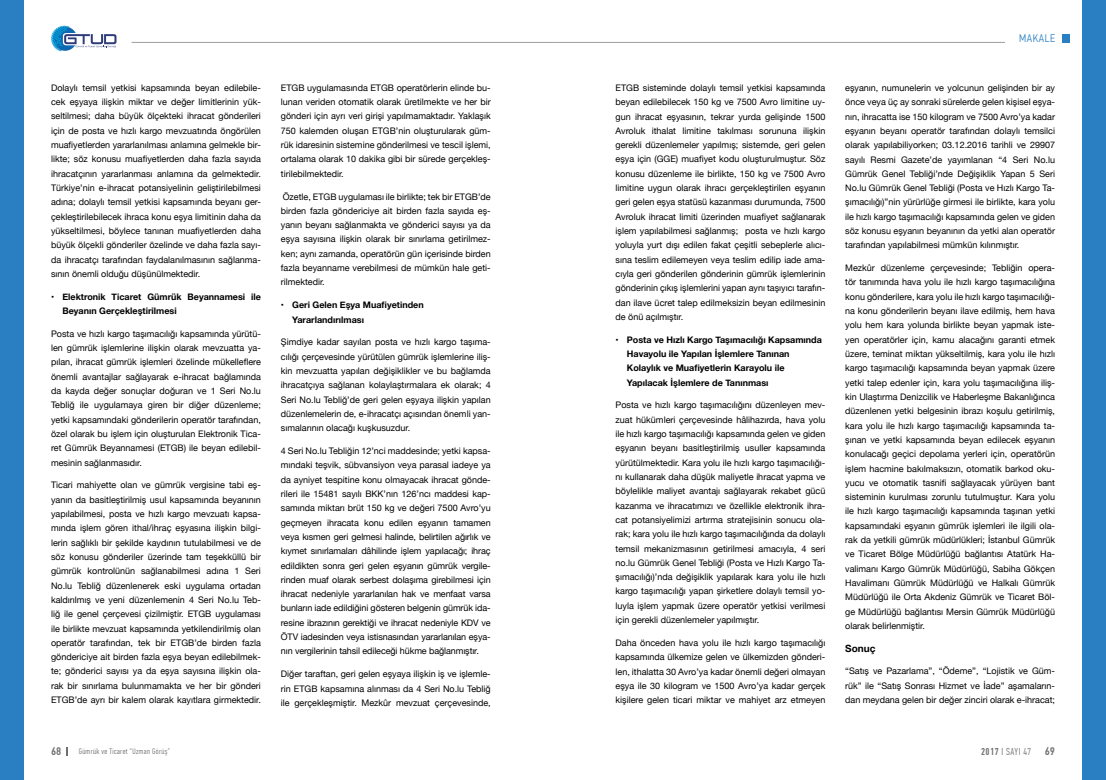
<style>
.page{position:relative;width:1106px;height:780px;background:#2a7fc2}
.page>*{position:absolute;margin:0;border:0;box-sizing:border-box;transform-origin:0 0}
.t1{font:300 11px "PF Din Text Cond Pro";letter-spacing:.05em;color:#2a7fc2}
.t2{font:500 11px "PF Din Text Cond Pro";color:#706f6f}
.t3{font:300 10px "PF Din Text Comp Pro";letter-spacing:.05em;color:#706f6f}
.t4{font:700 10px "Helvetica Neue";color:#000}
.t5{font:9px/14.3px "Helvetica Neue";color:#000;text-align:justify}
.t6{font:700 9px/14.3px "Helvetica Neue";color:#000}
.t7{font:300 8px "PF Din Text Comp Pro";letter-spacing:.05em;color:#706f6f}
.s1{font-weight:500}
.s2{font-family:"PF Din Text Cond Pro";font-weight:500;font-size:11px}
</style>
<div class="page">
<div style="left:24px;top:0;width:1057px;height:780px;background:#fff"></div>
<svg style="left:66px;top:747px;width:2px;height:8px"></svg>
<svg style="left:51px;top:26px;width:66px;height:25px"></svg>
<hr style="left:132px;top:42px;width:421px;height:1px;background:#9d9d9c">
<hr style="left:553px;top:42px;width:452px;height:1px;background:#9d9d9c">
<div style="left:1062px;top:34px;width:7px;height:9px;background:#2a7fc2"></div>
<p class="t5" style="left:51px;top:81px;width:211px">Dolaylı temsil yetkisi kapsamında beyan edilebile&shy;cek eşyaya ilişkin miktar ve değer limitlerinin yük&shy;seltilmesi; daha büyük ölçekteki ihracat gönderileri için de posta ve hızlı kargo mevzuatında öngörülen muafiyetlerden yararlanılması anlamına gelmekle bir&shy;likte; söz konusu muafiyetlerden daha fazla sayıda ihracatçının yararlanması anlamına da gelmektedir.<br>Türkiye’nin e-ihracat potansiyelinin geliştirilebilmesi adına; dolaylı temsil yetkisi kapsamında beyanı ger&shy;çekleştirilebilecek ihraca konu eşya limitinin daha da yükseltilmesi, böylece tanınan muafiyetlerden daha büyük ölçekli gönderiler özelinde ve daha fazla sayı&shy;da ihracatçı tarafından faydalanılmasının sağlanma&shy;sının önemli olduğu düşünülmektedir.</p>
<p class="t6" style="left:62px;top:289px;width:200px;text-indent:-11px">• Elektronik Ticaret Gümrük Beyannamesi ile<br>Beyanın Gerçekleştirilmesi</p>
<p class="t5" style="left:51px;top:327px;width:211px">Posta ve hızlı kargo taşımacılığı kapsamında yürütü&shy;len gümrük işlemlerine ilişkin olarak mevzuatta ya&shy;pılan, ihracat gümrük işlemleri özelinde mükelleflere önemli avantajlar sağlayarak e-ihracat bağlamında da kayda değer sonuçlar doğuran ve 1 Seri No.lu Tebliğ ile uygulamaya giren bir diğer düzenleme; yetki kapsamındaki gönderilerin operatör tarafından, özel olarak bu işlem için oluşturulan Elektronik Tica&shy;ret Gümrük Beyannamesi (ETGB) ile beyan edilebil&shy;mesinin sağlanmasıdır.</p>
<p class="t5" style="left:51px;top:478px;width:211px">Ticari mahiyette olan ve gümrük vergisine tabi eş&shy;yanın da basitleştirilmiş usul kapsamında beyanının yapılabilmesi, posta ve hızlı kargo mevzuatı kapsa&shy;mında işlem gören ithal/ihraç eşyasına ilişkin bilgi&shy;lerin sağlıklı bir şekilde kaydının tutulabilmesi ve de söz konusu gönderiler üzerinde tam teşekküllü bir gümrük kontrolünün sağlanabilmesi adına 1 Seri No.lu Tebliğ düzenlenerek eski uygulama ortadan kaldırılmış ve yeni düzenlemenin 4 Seri No.lu Teb&shy;liğ ile genel çerçevesi çizilmiştir. ETGB uygulaması ile birlikte mevzuat kapsamında yetkilendirilmiş olan operatör tarafından, tek bir ETGB’de birden fazla göndericiye ait birden fazla eşya beyan edilebilmek&shy;te; gönderici sayısı ya da eşya sayısına ilişkin ola&shy;rak bir sınırlama bulunmamakta ve her bir gönderi ETGB’de ayrı bir kalem olarak kayıtlara girmektedir.</p>
<p class="t5" style="left:281px;top:81px;width:211px">ETGB uygulamasında ETGB operatörlerin elinde bu&shy;lunan veriden otomatik olarak üretilmekte ve her bir gönderi için ayrı veri girişi yapılmamaktadır. Yaklaşık 750 kalemden oluşan ETGB’nin oluşturularak güm&shy;rük idaresinin sistemine gönderilmesi ve tescil işlemi, ortalama olarak 10 dakika gibi bir sürede gerçekleş&shy;tirilebilmektedir.</p>
<p class="t5" style="left:281px;top:190px;width:211px">Özetle, ETGB uygulaması ile birlikte; tek bir ETGB’de birden fazla göndericiye ait birden fazla sayıda eş&shy;yanın beyanı sağlanmakta ve gönderici sayısı ya da eşya sayısına ilişkin olarak bir sınırlama getirilmez&shy;ken; aynı zamanda, operatörün gün içerisinde birden fazla beyanname verebilmesi de mümkün hale geti&shy;rilmektedir.</p>
<p class="t6" style="left:292px;top:298px;width:133px;text-indent:-11px">• Geri Gelen Eşya Muafiyetinden<br>Yararlandırılması</p>
<p class="t5" style="left:281px;top:335px;width:211px">Şimdiye kadar sayılan posta ve hızlı kargo taşıma&shy;cılığı çerçevesinde yürütülen gümrük işlemlerine iliş&shy;kin mevzuatta yapılan değişiklikler ve bu bağlamda ihracatçıya sağlanan kolaylaştırmalara ek olarak; 4<br>Seri No.lu Tebliğ’de geri gelen eşyaya ilişkin yapılan düzenlemelerin de, e-ihracatçı açısından önemli yan&shy;sımalarının olacağı kuşkusuzdur.</p>
<p class="t5" style="left:281px;top:444px;width:211px">4 Seri No.lu Tebliğin 12’nci maddesinde; yetki kapsa&shy;mındaki teşvik, sübvansiyon veya parasal iadeye ya da ayniyet tespitine konu olmayacak ihracat gönde&shy;rileri ile 15481 sayılı BKK’nın 126’ncı maddesi kap&shy;samında miktarı brüt 150 kg ve değeri 7500 Avro’yu geçmeyen ihracata konu edilen eşyanın tamamen veya kısmen geri gelmesi halinde, belirtilen ağırlık ve kıymet sınırlamaları dâhilinde işlem yapılacağı; ihraç edildikten sonra geri gelen eşyanın gümrük vergile&shy;rinden muaf olarak serbest dolaşıma girebilmesi için ihracat nedeniyle yararlanılan hak ve menfaat varsa bunların iade edildiğini gösteren belgenin gümrük ida&shy;resine ibrazının gerektiği ve ihracat nedeniyle KDV ve ÖTV iadesinden veya istisnasından yararlanılan eşya&shy;nın vergilerinin tahsil edileceği hükme bağlanmıştır.</p>
<p class="t5" style="left:281px;top:667px;width:211px">Diğer taraftan, geri gelen eşyaya ilişkin iş ve işlemle&shy;rin ETGB kapsamına alınması da 4 Seri No.lu Tebliğ ile gerçekleşmiştir. Mezkûr mevzuat çerçevesinde,</p>
<p class="t5" style="left:615px;top:81px;width:211px">ETGB sisteminde dolaylı temsil yetkisi kapsamında beyan edilebilecek 150 kg ve 7500 Avro limitine uy&shy;gun ihracat eşyasının, tekrar yurda gelişinde 1500<br>Avroluk ithalat limitine takılması sorununa ilişkin gerekli düzenlemeler yapılmış; sistemde, geri gelen eşya için (GGE) muafiyet kodu oluşturulmuştur. Söz konusu düzenleme ile birlikte, 150 kg ve 7500 Avro limitine uygun olarak ihracı gerçekleştirilen eşyanın geri gelen eşya statüsü kazanması durumunda, 7500<br>Avroluk ihracat limiti üzerinden muafiyet sağlanarak işlem yapılabilmesi sağlanmış; posta ve hızlı kargo yoluyla yurt dışı edilen fakat çeşitli sebeplerle alıcı&shy;sına teslim edilemeyen veya teslim edilip iade ama&shy;cıyla geri gönderilen gönderinin gümrük işlemlerinin gönderinin çıkış işlemlerini yapan aynı taşıyıcı tarafın&shy;dan ilave ücret talep edilmeksizin beyan edilmesinin de önü açılmıştır.</p>
<p class="t6" style="left:627px;top:332px;width:196px;text-indent:-11px">• Posta ve Hızlı Kargo Taşımacılığı Kapsamında Havayolu ile Yapılan İşlemlere Tanınan Kolaylık ve Muafiyetlerin Karayolu ile Yapılacak İşlemlere de Tanınması</p>
<p class="t5" style="left:615px;top:398px;width:211px">Posta ve hızlı kargo taşımacılığını düzenleyen mev&shy;zuat hükümleri çerçevesinde hâlihazırda, hava yolu ile hızlı kargo taşımacılığı kapsamında gelen ve giden eşyanın beyanı basitleştirilmiş usuller kapsamında yürütülmektedir. Kara yolu ile hızlı kargo taşımacılığı&shy;nı kullanarak daha düşük maliyetle ihracat yapma ve böylelikle maliyet avantajı sağlayarak rekabet gücü kazanma ve ihracatımızı ve özellikle elektronik ihra&shy;cat potansiyelimizi artırma stratejisinin sonucu ola&shy;rak; kara yolu ile hızlı kargo taşımacılığında da dolaylı temsil mekanizmasının getirilmesi amacıyla, 4 seri no.lu Gümrük Genel Tebliği (Posta ve Hızlı Kargo Ta&shy;şımacılığı)’nda değişiklik yapılarak kara yolu ile hızlı kargo taşımacılığı yapan şirketlere dolaylı temsil yo&shy;luyla işlem yapmak üzere operatör yetkisi verilmesi için gerekli düzenlemeler yapılmıştır.</p>
<p class="t5" style="left:615px;top:636px;width:211px">Daha önceden hava yolu ile hızlı kargo taşımacılığı kapsamında ülkemize gelen ve ülkemizden gönderi&shy;len, ithalatta 30 Avro’ya kadar önemli değeri olmayan eşya ile 30 kilogram ve 1500 Avro’ya kadar gerçek kişilere gelen ticari miktar ve mahiyet arz etmeyen</p>
<p class="t1" style="left:1019px;top:32px;width:37px">MAKALE</p>
<p class="t5" style="left:845px;top:81px;width:211px">eşyanın, numunelerin ve yolcunun gelişinden bir ay önce veya üç ay sonraki sürelerde gelen kişisel eşya&shy;nın, ihracatta ise 150 kilogram ve 7500 Avro’ya kadar eşyanın beyanı operatör tarafından dolaylı temsilci olarak yapılabiliyorken; 03.12.2016 tarihli ve 29907 sayılı Resmi Gazete’de yayımlanan “4 Seri No.lu Gümrük Genel Tebliği’nde Değişiklik Yapan 5 Seri No.lu Gümrük Genel Tebliği (Posta ve Hızlı Kargo Ta&shy;şımacılığı)”nin yürürlüğe girmesi ile birlikte, kara yolu ile hızlı kargo taşımacılığı kapsamında gelen ve giden söz konusu eşyanın beyanının da yetki alan operatör tarafından yapılabilmesi mümkün kılınmıştır.</p>
<p class="t5" style="left:845px;top:261px;width:211px">Mezkûr düzenleme çerçevesinde; Tebliğin opera&shy;tör tanımında hava yolu ile hızlı kargo taşımacılığına konu gönderilere, kara yolu ile hızlı kargo taşımacılığı&shy;na konu gönderilerin beyanı ilave edilmiş, hem hava yolu hem kara yolunda birlikte beyan yapmak iste&shy;yen operatörler için, kamu alacağını garanti etmek üzere, teminat miktarı yükseltilmiş, kara yolu ile hızlı kargo taşımacılığı kapsamında beyan yapmak üzere yetki talep edenler için, kara yolu taşımacılığına iliş&shy;kin Ulaştırma Denizcilik ve Haberleşme Bakanlığınca düzenlenen yetki belgesinin ibrazı koşulu getirilmiş, kara yolu ile hızlı kargo taşımacılığı kapsamında ta&shy;şınan ve yetki kapsamında beyan edilecek eşyanın konulacağı geçici depolama yerleri için, operatörün işlem hacmine bakılmaksızın, otomatik barkod oku&shy;yucu ve otomatik tasnifi sağlayacak yürüyen bant sisteminin kurulması zorunlu tutulmuştur. Kara yolu ile hızlı kargo taşımacılığı kapsamında taşınan yetki kapsamındaki eşyanın gümrük işlemleri ile ilgili ola&shy;rak da yetkili gümrük müdürlükleri; İstanbul Gümrük ve Ticaret Bölge Müdürlüğü bağlantısı Atatürk Ha&shy;valimanı Kargo Gümrük Müdürlüğü, Sabiha Gökçen Havalimanı Gümrük Müdürlüğü ve Halkalı Gümrük Müdürlüğü ile Orta Akdeniz Gümrük ve Ticaret Böl&shy;ge Müdürlüğü bağlantısı Mersin Gümrük Müdürlüğü olarak belirlenmiştir.</p>
<p class="t4" style="left:845px;top:640px;width:32px">Sonuç</p>
<p class="t5" style="left:845px;top:664px;width:211px">“Satış ve Pazarlama”, “Ödeme”, “Lojistik ve Güm&shy;rük” ile “Satış Sonrası Hizmet ve İade” aşamaların&shy;dan meydana gelen bir değer zinciri olarak e-ihracat;</p>
<p class="t2" style="left:51px;top:744px;width:12px">68</p>
<p class="t7" style="left:79px;top:746px;width:93px">Gümrük ve Ticaret “Uzman Görüş”</p>
<p class="t3" style="left:981px;top:745px;width:75px"><span class="s1">2017</span> I SAYI 47 <span class="s2">69</span></p>
</div>
